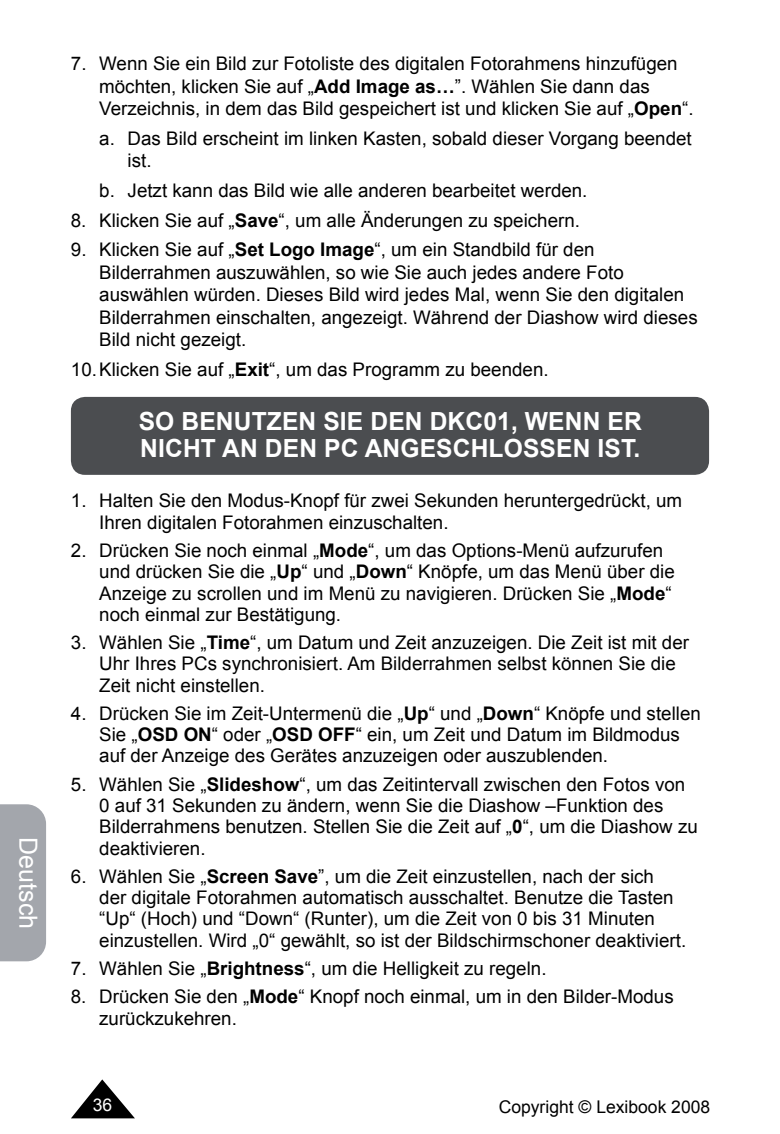
<style>
.page{position:relative;width:780px;height:1134px;background:#fff}
.page>*{position:absolute;margin:0;border:0;box-sizing:border-box;transform-origin:0 0}
.t1{font:700 25px/27.5px "Arial";letter-spacing:.005em;color:#fff}
.t2{font:25px "Arial";color:#fff}
.t3{font:18.75px/21.2px "Arial";color:#000}
.t4{font:17.5px "Arial";color:#000}
.t5{font:17.5px "Arial";color:#fff}
.s1{font-weight:700}
</style>
<div class="page">
<div style="left:0;top:804px;width:46px;height:157px;background:#a3a6ac"></div>
<svg style="left:71px;top:1079px;width:64px;height:39px"></svg>
<div style="left:71px;top:397px;width:638px;height:78px;background:#4b4d50;border-radius:14px"></div>
<h1 class="t2" style="left:42px;top:837px;width:93px;rotate:90deg">Deutsch</h1>
<p class="t3" style="left:99px;top:53px;width:596px;line-height:22.5px;text-indent:-28px">7. Wenn Sie ein Bild zur Fotoliste des digitalen Fotorahmens hinzufügen möchten, klicken Sie auf „<span class="s1">Add Image as…</span>”. Wählen Sie dann das<br>Verzeichnis, in dem das Bild gespeichert ist und klicken Sie auf „<span class="s1">Open</span>“.</p>
<p class="t3" style="left:128px;top:127px;width:565px;line-height:22.5px;text-indent:-28px">a. Das Bild erscheint im linken Kasten, sobald dieser Vorgang beendet ist.</p>
<p class="t3" style="left:99px;top:180px;width:489px">b. Jetzt kann das Bild wie alle anderen bearbeitet werden.</p>
<p class="t3" style="left:71px;top:209px;width:510px">8. Klicken Sie auf „<span class="s1">Save</span>“, um alle Änderungen zu speichern.</p>
<p class="t3" style="left:99px;top:238px;width:600px;line-height:22.5px;text-indent:-28px">9. Klicken Sie auf „<span class="s1">Set Logo Image</span>“, um ein Standbild für den Bilderrahmen auszuwählen, so wie Sie auch jedes andere Foto auswählen würden. Dieses Bild wird jedes Mal, wenn Sie den digitalen Bilderrahmen einschalten, angezeigt. Während der Diashow wird dieses Bild nicht gezeigt.</p>
<p class="t3" style="left:71px;top:359px;width:479px">10.Klicken Sie auf „<span class="s1">Exit</span>“, um das Programm zu beenden.</p>
<h1 class="t1" style="left:139px;top:407px;width:504px">SO BENUTZEN SIE DEN DKC01, WENN ER<br>NICHT AN DEN PC ANGESCHLOSSEN IST.</h1>
<p class="t3" style="left:99px;top:490px;width:584px;text-indent:-28px">1. Halten Sie den Modus-Knopf für zwei Sekunden heruntergedrückt, um<br>Ihren digitalen Fotorahmen einzuschalten.</p>
<p class="t3" style="left:99px;top:540px;width:577px;text-indent:-28px">2. Drücken Sie noch einmal „<span class="s1">Mode</span>“, um das Options-Menü aufzurufen und drücken Sie die „<span class="s1">Up</span>“ und „<span class="s1">Down</span>“ Knöpfe, um das Menü über die Anzeige zu scrollen und im Menü zu navigieren. Drücken Sie „<span class="s1">Mode</span>“ noch einmal zur Bestätigung.</p>
<p class="t3" style="left:99px;top:632px;width:591px;text-indent:-28px">3. Wählen Sie „<span class="s1">Time</span>“, um Datum und Zeit anzuzeigen. Die Zeit ist mit der<br>Uhr Ihres PCs synchronisiert. Am Bilderrahmen selbst können Sie die<br>Zeit nicht einstellen.</p>
<p class="t3" style="left:99px;top:703px;width:603px;text-indent:-28px">4. Drücken Sie im Zeit-Untermenü die „<span class="s1">Up</span>“ und „<span class="s1">Down</span>“ Knöpfe und stellen<br>Sie „<span class="s1">OSD ON</span>“ oder „<span class="s1">OSD OFF</span>“ ein, um Zeit und Datum im Bildmodus auf der Anzeige des Gerätes anzuzeigen oder auszublenden.</p>
<p class="t3" style="left:99px;top:773px;width:600px;text-indent:-28px">5. Wählen Sie „<span class="s1">Slideshow</span>“, um das Zeitintervall zwischen den Fotos von 0 auf 31 Sekunden zu ändern, wenn Sie die Diashow –Funktion des Bilderrahmens benutzen. Stellen Sie die Zeit auf „<span class="s1">0</span>“, um die Diashow zu deaktivieren.</p>
<p class="t3" style="left:99px;top:866px;width:588px;text-indent:-28px">6. Wählen Sie „<span class="s1">Screen Save</span>”, um die Zeit einzustellen, nach der sich<br>der digitale Fotorahmen automatisch ausschaltet. Benutze die Tasten “Up“ (Hoch) und “Down“ (Runter), um die Zeit von 0 bis 31 Minuten einzustellen. Wird „0“ gewählt, so ist der Bildschirmschoner deaktiviert.</p>
<p class="t3" style="left:71px;top:958px;width:477px">7. Wählen Sie „<span class="s1">Brightness</span>“, um die Helligkeit zu regeln.</p>
<p class="t3" style="left:99px;top:986px;width:576px;text-indent:-28px">8. Drücken Sie den „<span class="s1">Mode</span>“ Knopf noch einmal, um in den Bilder-Modus zurückzukehren.</p>
<p class="t5" style="left:93px;top:1095px;width:21px">36</p>
<p class="t4" style="left:498px;top:1097px;width:213px">Copyright © Lexibook 2008</p>
</div>
